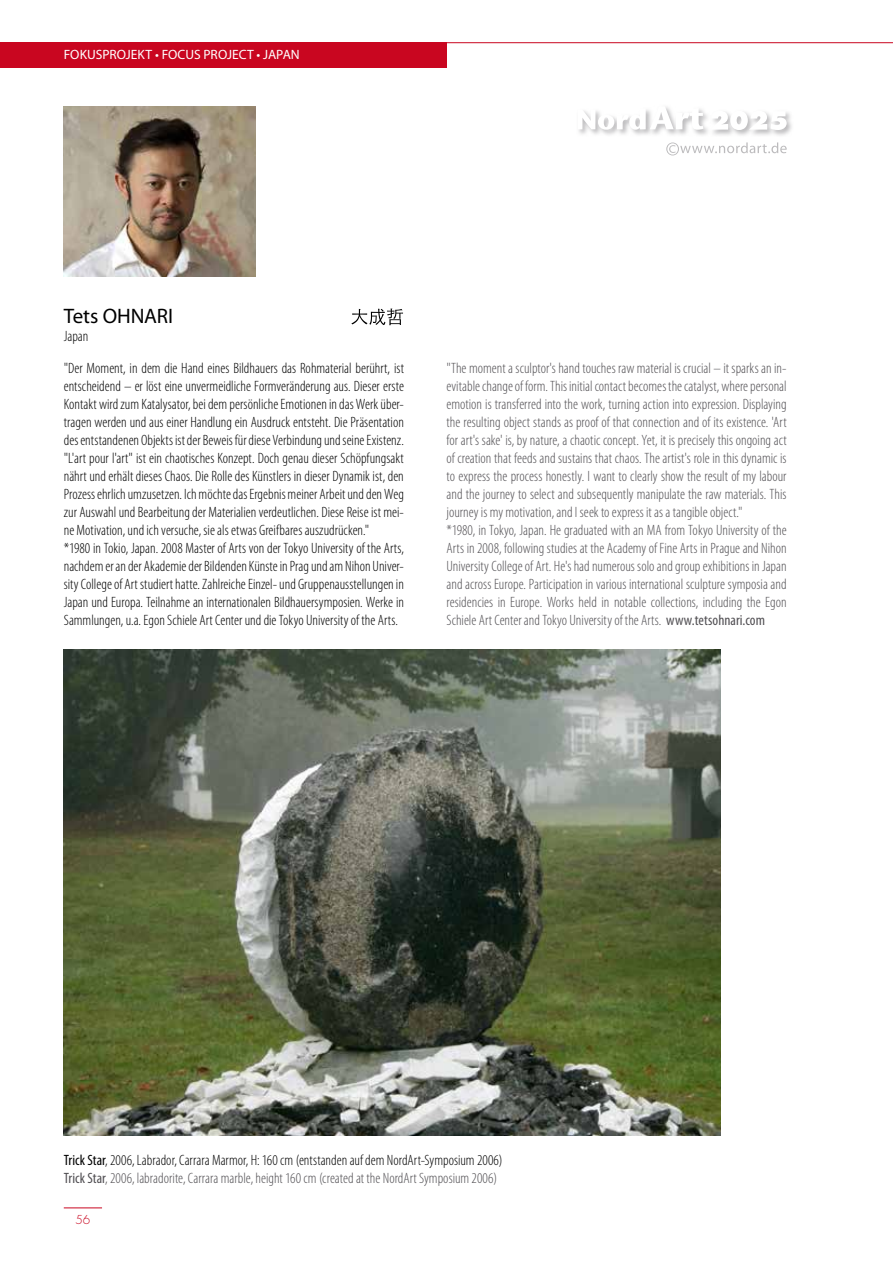
<style>
.page{position:relative;width:893px;height:1263px;background:#fff}
.page>*{position:absolute;margin:0;border:0;box-sizing:border-box;transform-origin:0 0}
.t1{font:21px "Myriad Pro";letter-spacing:-.005em;color:#000}
.t2{font:300 condensed 15px/18px "Myriad Pro";color:#514f53}
.t3{font:300 condensed 15px/18px "Myriad Pro";color:#000}
.t4{font:13.5px "Myriad Pro";letter-spacing:-.005em;color:#fff}
.t5{font:300 12px "Futura Std";color:#c90620}
.s1{font-weight:400}
.s2{font-weight:400;color:#000}
.s3{color:#000}
</style>
<div class="page">
<div style="left:0;top:43px;width:446px;height:25px;background:#c90620"></div>
<hr style="left:446px;top:42px;width:447px;height:1px;background:#c90620">
<hr style="left:64px;top:1207px;width:38px;height:1px;background:#c90620">
<svg style="left:666px;top:142px;width:121px;height:13px"></svg>
<svg style="left:578px;top:130px;width:71px;height:5px"></svg>
<svg style="left:649px;top:111px;width:59px;height:24px"></svg>
<svg style="left:579px;top:107px;width:124px;height:23px"></svg>
<svg style="left:713px;top:112px;width:79px;height:24px"></svg>
<svg style="left:713px;top:112px;width:74px;height:18px"></svg>
<svg style="left:351px;top:308px;width:52px;height:17px"></svg>
<img style="left:64px;top:106px;width:191px;height:170px">
<img style="left:64px;top:650px;width:657px;height:486px">
<p class="t4" style="left:64px;top:46px;width:238px">FOKUSPROJEKT • FOCUS PROJECT • JAPAN</p>
<h1 class="t1" style="left:64px;top:303px;width:111px">Tets OHNARI</h1>
<p class="t3" style="left:64px;top:321px;width:342px;line-height:31.5px">Japan<br>"Der Moment, in dem die Hand eines Bildhauers das Rohmaterial berührt, ist</p>
<p class="t3" style="left:64px;top:377px;width:342px">entscheidend – er löst eine unvermeidliche Formveränderung aus. Dieser erste Kontakt wird zum Katalysator, bei dem persönliche Emotionen in das Werk über&shy;tragen werden und aus einer Handlung ein Ausdruck entsteht. Die Präsentation des entstandenen Objekts ist der Beweis für diese Verbindung und seine Existenz. "L'art pour l'art" ist ein chaotisches Konzept. Doch genau dieser Schöpfungsakt nährt und erhält dieses Chaos. Die Rolle des Künstlers in dieser Dynamik ist, den Prozess ehrlich umzusetzen. Ich möchte das Ergebnis meiner Arbeit und den Weg zur Auswahl und Bearbeitung der Materialien verdeutlichen. Diese Reise ist mei&shy;ne Motivation, und ich versuche, sie als etwas Greifbares auszudrücken."<br>*1980 in Tokio, Japan. 2008 Master of Arts von der Tokyo University of the Arts, nachdem er an der Akademie der Bildenden Künste in Prag und am Nihon Univer&shy;sity College of Art studiert hatte. Zahlreiche Einzel- und Gruppenausstellungen in Japan und Europa. Teilnahme an internationalen Bildhauersymposien. Werke in Sammlungen, u.a. Egon Schiele Art Center und die Tokyo University of the Arts.</p>
<p class="t2" style="left:446px;top:359px;width:342px">"The moment a sculptor's hand touches raw material is crucial – it sparks an in&shy;evitable change of form. This initial contact becomes the catalyst, where personal emotion is transferred into the work, turning action into expression. Displaying the resulting object stands as proof of that connection and of its existence. 'Art for art's sake' is, by nature, a chaotic concept. Yet, it is precisely this ongoing act of creation that feeds and sustains that chaos. The artist's role in this dynamic is to express the process honestly. I want to clearly show the result of my labour and the journey to select and subsequently manipulate the raw materials. This journey is my motivation, and I seek to express it as a tangible object."<br>*1980, in Tokyo, Japan. He graduated with an MA from Tokyo University of the Arts in 2008, following studies at the Academy of Fine Arts in Prague and Nihon University College of Art. He's had numerous solo and group exhibitions in Japan and across Europe. Participation in various international sculpture symposia and residencies in Europe. Works held in notable collections, including the Egon Schiele Art Center and Tokyo University of the Arts. <span class="s1">www.tetsohnari.com</span></p>
<p class="t2" style="left:64px;top:1151px;width:440px"><span class="s2">Trick Star</span><span class="s3">, 2006, Labrador, Carrara Marmor, H: 160 cm (entstanden auf dem NordArt-Symposium 2006)<br></span><span class="s1">Trick Star</span>, 2006, labradorite, Carrara marble, height 160 cm (created at the NordArt Symposium 2006)</p>
<p class="t5" style="left:76px;top:1213px;width:16px">56</p>
</div>
